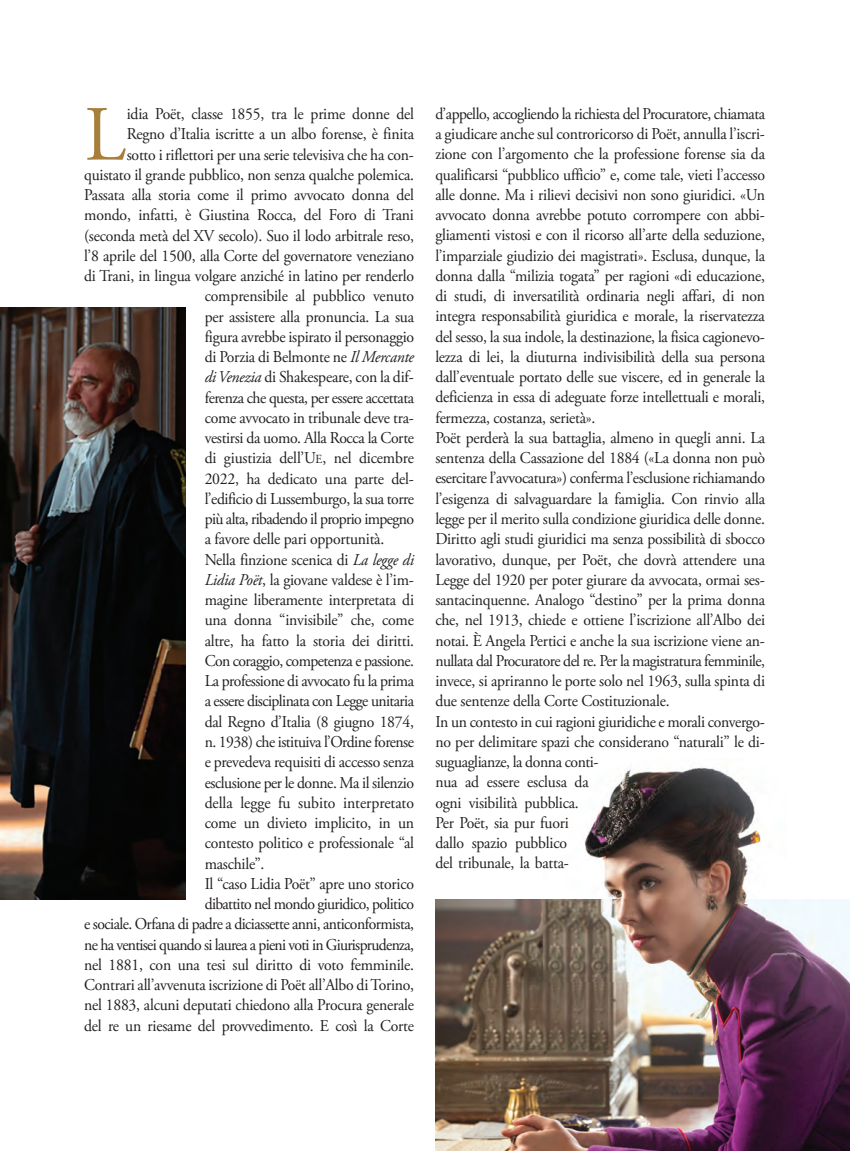
<style>
.page{position:relative;width:850px;height:1151px;background:#fff}
.page>*{position:absolute;margin:0;border:0;box-sizing:border-box;transform-origin:0 0}
.t1{font:77.85px "Adobe Garamond Pro";color:#a87e3b;scale:.95 1}
.t2{font:16.5px/20.2px "Adobe Garamond Pro";letter-spacing:-.015em;color:#231f20;scale:.95 1}
.t3{font:16.5px "Adobe Garamond Pro";letter-spacing:-.035em;color:#231f20;scale:.95 1}
.t4{font:16.5px "Adobe Garamond Pro";letter-spacing:-.04em;color:#231f20;scale:.95 1}
.t5{font:16.5px "Adobe Garamond Pro";letter-spacing:-.045em;color:#231f20;scale:.95 1}
.s1{font-style:italic}
.s2{font-size:12.3px}
</style>
<div class="page">
<img style="left:0;top:308px;width:185px;height:591px">
<img style="left:435px;top:899px;width:414px;height:251px">
<img style="left:543px;top:766px;width:242px;height:215px">
<h1 class="t1" style="left:85px;top:104px;width:45px">L</h1>
<p class="t2" style="left:127px;top:105px;width:304px">idia Poët, classe 1855, tra le prime donne del</p>
<p class="t2" style="left:127px;top:125px;width:304px">Regno d’Italia iscritte a un albo forense, è finita</p>
<p class="t2" style="left:127px;top:146px;width:303px">sotto i riflettori per una serie televisiva che ha con-</p>
<p class="t2" style="left:84px;top:166px;width:348px">quistato il grande pubblico, non senza qualche polemica.</p>
<p class="t2" style="left:84px;top:186px;width:348px">Passata alla storia come il primo avvocato donna del</p>
<p class="t2" style="left:84px;top:206px;width:348px">mondo, infatti, è Giustina Rocca, del Foro di Trani</p>
<p class="t2" style="left:84px;top:227px;width:348px">(seconda metà del XV secolo). Suo il lodo arbitrale reso,</p>
<p class="t2" style="left:84px;top:247px;width:348px">l’8 aprile del 1500, alla Corte del governatore veneziano</p>
<p class="t2" style="left:84px;top:267px;width:348px">di Trani, in lingua volgare anziché in latino per renderlo</p>
<p class="t2" style="left:204px;top:287px;width:222px">comprensibile al pubblico venuto</p>
<p class="t2" style="left:204px;top:308px;width:222px">per assistere alla pronuncia. La sua</p>
<p class="t2" style="left:204px;top:328px;width:222px">figura avrebbe ispirato il personaggio</p>
<p class="t2" style="left:204px;top:348px;width:222px">di Porzia di Belmonte ne <span class="s1">Il Mercante</span></p>
<p class="t2" style="left:204px;top:368px;width:221px"><span class="s1">di Venezia</span> di Shakespeare, con la dif-</p>
<p class="t2" style="left:204px;top:389px;width:222px">ferenza che questa, per essere accettata</p>
<p class="t2" style="left:204px;top:409px;width:221px">come avvocato in tribunale deve tra-</p>
<p class="t2" style="left:204px;top:429px;width:222px">vestirsi da uomo. Alla Rocca la Corte</p>
<p class="t2" style="left:204px;top:449px;width:222px">di giustizia dell’U<span class="s2">E</span>, nel dicembre</p>
<p class="t2" style="left:204px;top:470px;width:221px">2022, ha dedicato una parte del-</p>
<p class="t2" style="left:204px;top:490px;width:222px">l’edificio di Lussemburgo, la sua torre</p>
<p class="t4" style="left:204px;top:512px;width:222px">più alta, ribadendo il proprio impegno</p>
<p class="t2" style="left:204px;top:530px;width:190px">a favore delle pari opportunità.</p>
<p class="t2" style="left:204px;top:551px;width:222px">Nella finzione scenica di <span class="s1">La legge di</span></p>
<p class="t2" style="left:204px;top:571px;width:221px"><span class="s1">Lidia Poët</span>, la giovane valdese è l’im-</p>
<p class="t2" style="left:204px;top:591px;width:222px">magine liberamente interpretata di</p>
<p class="t2" style="left:204px;top:611px;width:222px">una donna “invisibile” che, come</p>
<p class="t2" style="left:204px;top:632px;width:222px">altre, ha fatto la storia dei diritti.</p>
<p class="t3" style="left:204px;top:654px;width:222px">Con coraggio, competenza e passione.</p>
<p class="t2" style="left:204px;top:672px;width:222px">La professione di avvocato fu la prima</p>
<p class="t3" style="left:204px;top:694px;width:222px">a essere disciplinata con Legge unitaria</p>
<p class="t2" style="left:204px;top:713px;width:222px">dal Regno d’Italia (8 giugno 1874,</p>
<p class="t3" style="left:204px;top:735px;width:222px">n. 1938) che istituiva l’Ordine forense</p>
<p class="t2" style="left:204px;top:753px;width:222px">e prevedeva requisiti di accesso senza</p>
<p class="t2" style="left:204px;top:773px;width:222px">esclusione per le donne. Ma il silenzio</p>
<p class="t2" style="left:204px;top:794px;width:222px">della legge fu subito interpretato</p>
<p class="t2" style="left:204px;top:814px;width:222px">come un divieto implicito, in un</p>
<p class="t2" style="left:204px;top:834px;width:222px">contesto politico e professionale “al</p>
<p class="t2" style="left:204px;top:854px;width:64px">maschile”.</p>
<p class="t2" style="left:204px;top:875px;width:222px">Il “caso Lidia Poët” apre uno storico</p>
<p class="t4" style="left:204px;top:897px;width:222px">dibattito nel mondo giuridico, politico</p>
<p class="t3" style="left:84px;top:917px;width:348px">e sociale. Orfana di padre a diciassette anni, anticonformista,</p>
<p class="t5" style="left:84px;top:937px;width:348px">ne ha ventisei quando si laurea a pieni voti in Giurisprudenza,</p>
<p class="t2" style="left:84px;top:956px;width:348px">nel 1881, con una tesi sul diritto di voto femminile.</p>
<p class="t2" style="left:84px;top:976px;width:348px">Contrari all’avvenuta iscrizione di Poët all’Albo di Torino,</p>
<p class="t2" style="left:84px;top:996px;width:348px">nel 1883, alcuni deputati chiedono alla Procura generale</p>
<p class="t2" style="left:84px;top:1016px;width:348px">del re un riesame del provvedimento. E così la Corte</p>
<p class="t2" style="left:435px;top:105px;width:348px">d’appello, accogliendo la richiesta del Procuratore, chiamata a giudicare anche sul controricorso di Poët, annulla l’iscri&shy;zione con l’argomento che la professione forense sia da qualificarsi “pubblico ufficio” e, come tale, vieti l’accesso alle donne. Ma i rilievi decisivi non sono giuridici. «Un avvocato donna avrebbe potuto corrompere con abbi&shy;gliamenti vistosi e con il ricorso all’arte della seduzione, l’imparziale giudizio dei magistrati». Esclusa, dunque, la donna dalla “milizia togata” per ragioni «di educazione, di studi, di inversatilità ordinaria negli affari, di non integra responsabilità giuridica e morale, la riservatezza del sesso, la sua indole, la destinazione, la fisica cagionevo - lezza di lei, la diuturna indivisibilità della sua persona dall’eventuale portato delle sue viscere, ed in generale la deficienza in essa di adeguate forze intellettuali e morali, fermezza, costanza, serietà».<br>Poët perderà la sua battaglia, almeno in quegli anni. La sentenza della Cassazione del 1884 («La donna non può esercitare l’avvocatura») conferma l’esclusione richiamando l’esigenza di salvaguardare la famiglia. Con rinvio alla legge per il merito sulla condizione giuridica delle donne.<br>Diritto agli studi giuridici ma senza possibilità di sbocco lavorativo, dunque, per Poët, che dovrà attendere una Legge del 1920 per poter giurare da avvocata, ormai ses&shy;santacinquenne. Analogo “destino” per la prima donna che, nel 1913, chiede e ottiene l’iscrizione all’Albo dei notai. È Angela Pertici e anche la sua iscrizione viene an&shy;nullata dal Procuratore del re. Per la magistratura femminile, invece, si apriranno le porte solo nel 1963, sulla spinta di due sentenze della Corte Costituzionale.<br>In un contesto in cui ragioni giuridiche e morali convergo - no per delimitare spazi che considerano “naturali” le di&shy;suguaglianze, la donna conti -<br>nua ad essere esclusa da<br>ogni visibilità pubblica.<br>Per Poët, sia pur fuori<br>dallo spazio pubblico<br>del tribunale, la batta -</p>
</div>
